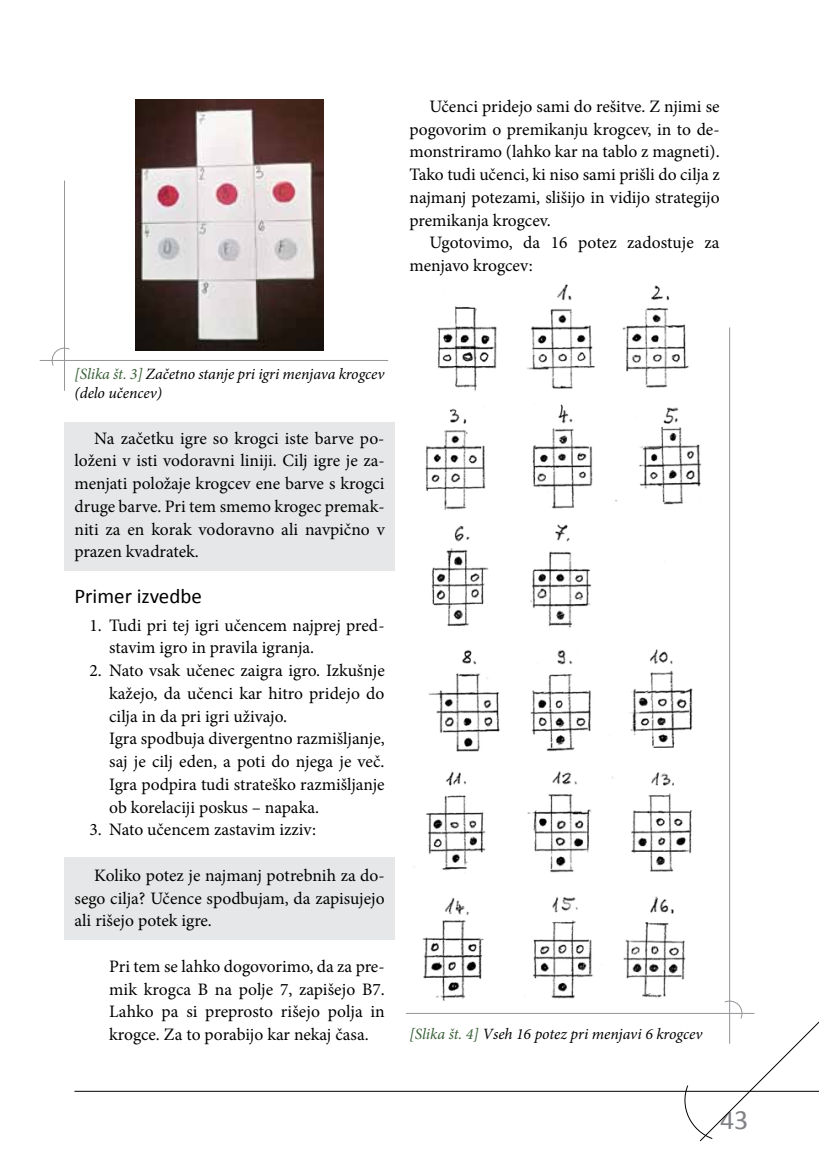
<style>
.page{position:relative;width:819px;height:1166px;background:#fff}
.page>*{position:absolute;margin:0;border:0;box-sizing:border-box;transform-origin:0 0}
.t1{font:28px "Calibri";color:#808285}
.t2{font:21px "Calibri";color:#000}
.t3{font:17.5px/22.8px "Minion Pro";color:#000}
.t4{font:italic 15.75px/18.9px "Minion Pro";letter-spacing:-.005em;color:#000}
.s1{color:#375f35}
</style>
<div class="page">
<hr style="left:74px;top:1091px;width:745px;height:1px;background:#000">
<div style="left:64px;top:422px;width:330px;height:148px;background:#e6e7e8"></div>
<div style="left:64px;top:857px;width:330px;height:82px;background:#e6e7e8"></div>
<img style="left:136px;top:99px;width:187px;height:252px">
<img style="left:437px;top:284px;width:252px;height:107px">
<img style="left:425px;top:404px;width:277px;height:106px">
<img style="left:431px;top:524px;width:161px;height:104px">
<img style="left:428px;top:649px;width:265px;height:103px">
<img style="left:413px;top:771px;width:279px;height:102px">
<img style="left:422px;top:896px;width:264px;height:105px">
<hr style="left:40px;top:360px;width:348px;height:1px;background:#939598">
<hr style="left:64px;top:181px;width:1px;height:210px;background:#939598">
<svg style="left:51px;top:347px;width:19px;height:19px"></svg>
<hr style="left:406px;top:1013px;width:348px;height:1px;background:#939598">
<hr style="left:729px;top:327px;width:1px;height:716px;background:#939598">
<svg style="left:679px;top:1000px;width:140px;height:142px"></svg>
<p class="t3" style="left:409px;top:95px;width:312px;text-align:justify;text-indent:20px">Učenci pridejo sami do rešitve. Z njimi se pogovorim o premikanju krogcev, in to de&shy;monstriramo (lahko kar na tablo z magneti).<br>Tako tudi učenci, ki niso sami prišli do cilja z najmanj potezami, slišijo in vidijo strategijo premikanja krogcev.</p>
<p class="t3" style="left:409px;top:232px;width:311px;text-indent:20px">Ugotovimo, da 16 potez zadostuje za menjavo krogcev:</p>
<p class="t4" style="left:74px;top:365px;width:312px"><span class="s1">[Slika št. 3]</span> Začetno stanje pri igri menjava krogcev (delo učencev)</p>
<p class="t3" style="left:74px;top:427px;width:312px;text-indent:20px">Na začetku igre so krogci iste barve po&shy;loženi v isti vodoravni liniji. Cilj igre je za&shy;menjati položaje krogcev ene barve s krogci druge barve. Pri tem smemo krogec premak&shy;niti za en korak vodoravno ali navpično v prazen kvadratek.</p>
<p class="t2" style="left:74px;top:582px;width:129px">Primer izvedbe</p>
<p class="t3" style="left:109px;top:614px;width:277px;text-indent:-20px">1. Tudi pri tej igri učencem najprej pred&shy;stavim igro in pravila igranja.</p>
<p class="t3" style="left:109px;top:659px;width:277px;text-indent:-20px">2. Nato vsak učenec zaigra igro. Izkušnje kažejo, da učenci kar hitro pridejo do cilja in da pri igri uživajo.<br>Igra spodbuja divergentno razmišljanje, saj je cilj eden, a poti do njega je več.<br>Igra podpira tudi strateško razmišljanje ob korelaciji poskus – napaka.</p>
<p class="t3" style="left:89px;top:818px;width:228px">3. Nato učencem zastavim izziv:</p>
<p class="t3" style="left:74px;top:864px;width:312px;text-align:justify;text-indent:20px">Koliko potez je najmanj potrebnih za do&shy;sego cilja? Učence spodbujam, da zapisujejo ali rišejo potek igre.</p>
<p class="t3" style="left:109px;top:955px;width:277px;text-align:justify">Pri tem se lahko dogovorimo, da za pre&shy;mik krogca B na polje 7, zapišejo B7.<br>Lahko pa si preprosto rišejo polja in krogce. Za to porabijo kar nekaj časa.</p>
<p class="t4" style="left:409px;top:1025px;width:294px"><span class="s1">[Slika št. 4]</span> Vseh 16 potez pri menjavi 6 krogcev</p>
<h1 class="t1" style="left:720px;top:1102px;width:30px">43</h1>
</div>
